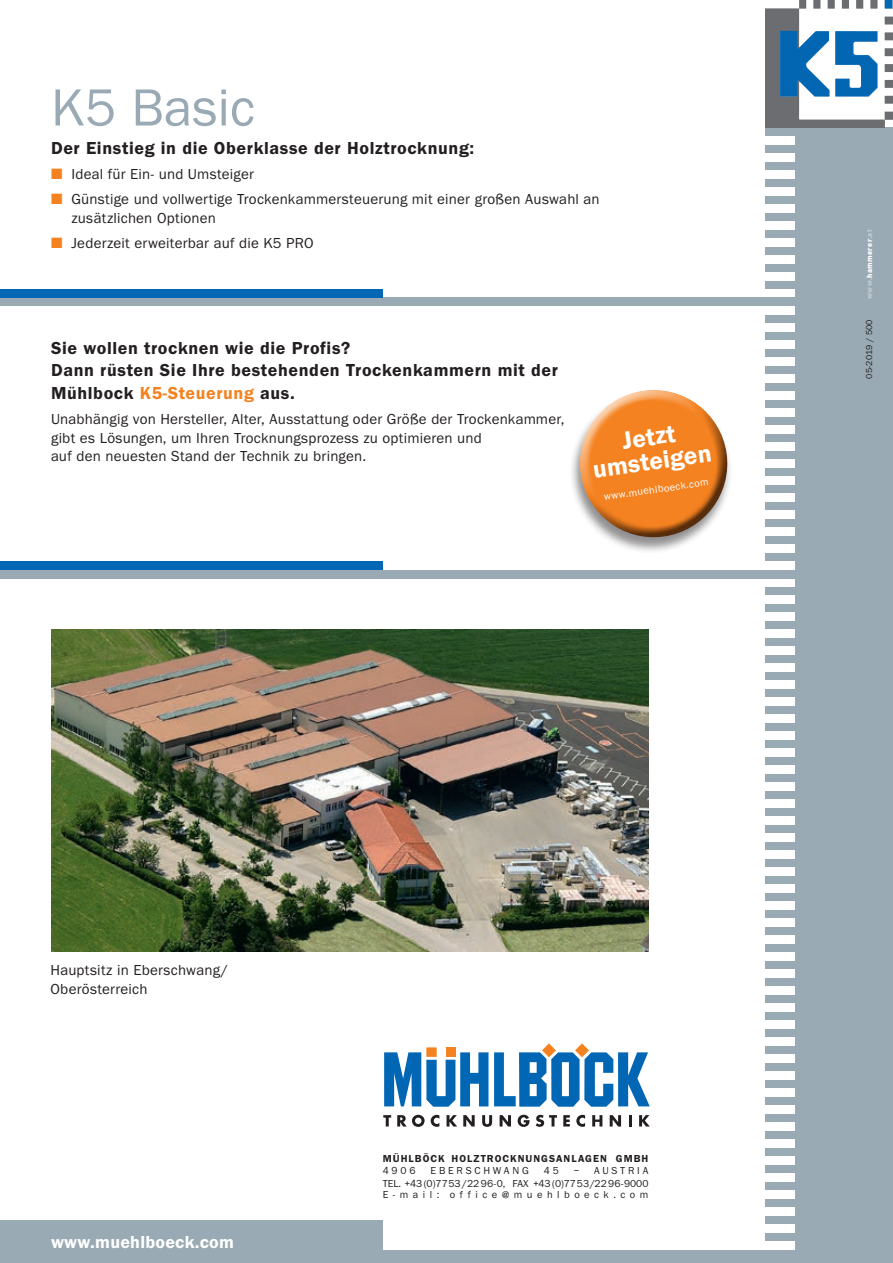
<style>
.page{position:relative;width:893px;height:1263px;background:#fff}
.page>*{position:absolute;margin:0;border:0;box-sizing:border-box;transform-origin:0 0}
.t1{font:54px "Franklin Gothic CEEF";color:#9aaab4}
.t2{font:600 25.5px/24.5px "Franklin Gothic CEEF";color:#fff;text-align:center}
.t3{font:600 18px/22.5px "Franklin Gothic CEEF";letter-spacing:.035em;color:#231f20}
.t4{font:600 18px "Franklin Gothic CEEF";letter-spacing:.015em;color:#fff}
.t5{font:15px/18.8px "Franklin Gothic CEEF";letter-spacing:.015em;color:#231f20}
.t6{font:10.5px/12.8px "Franklin Gothic CEEF";letter-spacing:-.005em;color:#231f20;text-align:right}
.t7{font:600 10.5px "Franklin Gothic CEEF";letter-spacing:.1em;color:#231f20}
.t8{font:10.5px "Franklin Gothic CEEF";letter-spacing:.43em;color:#231f20}
.t9{font:10.5px "Franklin Gothic CEEF";color:#fff}
.t10{font:10.5px "Franklin Gothic CEEF";letter-spacing:.265em;color:#231f20}
.t11{font:9px "Franklin Gothic CEEF";letter-spacing:.01em;color:#231f20}
.t12{font:900 7.5px "DIN";letter-spacing:.04em;color:#fff}
.s1{color:#f58220}
.s2{color:#bfcad0}
</style>
<div class="page">
<div style="left:765px;top:128px;width:128px;height:1135px;background:#9aaab4"></div>
<div style="left:765px;top:136px;width:30px;height:9px;background:#fff"></div>
<div style="left:765px;top:153px;width:30px;height:9px;background:#fff"></div>
<div style="left:765px;top:170px;width:30px;height:9px;background:#fff"></div>
<div style="left:765px;top:187px;width:30px;height:9px;background:#fff"></div>
<div style="left:765px;top:204px;width:30px;height:9px;background:#fff"></div>
<div style="left:765px;top:221px;width:30px;height:9px;background:#fff"></div>
<div style="left:765px;top:238px;width:30px;height:9px;background:#fff"></div>
<div style="left:765px;top:255px;width:30px;height:9px;background:#fff"></div>
<div style="left:765px;top:272px;width:30px;height:9px;background:#fff"></div>
<div style="left:765px;top:289px;width:30px;height:9px;background:#fff"></div>
<div style="left:765px;top:306px;width:30px;height:9px;background:#fff"></div>
<div style="left:765px;top:323px;width:30px;height:9px;background:#fff"></div>
<div style="left:765px;top:340px;width:30px;height:9px;background:#fff"></div>
<div style="left:765px;top:357px;width:30px;height:9px;background:#fff"></div>
<div style="left:765px;top:374px;width:30px;height:9px;background:#fff"></div>
<div style="left:765px;top:391px;width:30px;height:9px;background:#fff"></div>
<div style="left:765px;top:408px;width:30px;height:9px;background:#fff"></div>
<div style="left:765px;top:425px;width:30px;height:9px;background:#fff"></div>
<div style="left:765px;top:442px;width:30px;height:9px;background:#fff"></div>
<div style="left:765px;top:459px;width:30px;height:9px;background:#fff"></div>
<div style="left:765px;top:476px;width:30px;height:9px;background:#fff"></div>
<div style="left:765px;top:493px;width:30px;height:9px;background:#fff"></div>
<div style="left:765px;top:510px;width:30px;height:9px;background:#fff"></div>
<div style="left:765px;top:527px;width:30px;height:9px;background:#fff"></div>
<div style="left:765px;top:544px;width:30px;height:9px;background:#fff"></div>
<div style="left:765px;top:561px;width:30px;height:9px;background:#fff"></div>
<div style="left:765px;top:578px;width:30px;height:9px;background:#fff"></div>
<div style="left:765px;top:595px;width:30px;height:9px;background:#fff"></div>
<div style="left:765px;top:612px;width:30px;height:9px;background:#fff"></div>
<div style="left:765px;top:629px;width:30px;height:9px;background:#fff"></div>
<div style="left:765px;top:646px;width:30px;height:9px;background:#fff"></div>
<div style="left:765px;top:663px;width:30px;height:9px;background:#fff"></div>
<div style="left:765px;top:680px;width:30px;height:9px;background:#fff"></div>
<div style="left:765px;top:697px;width:30px;height:9px;background:#fff"></div>
<div style="left:765px;top:714px;width:30px;height:9px;background:#fff"></div>
<div style="left:765px;top:731px;width:30px;height:9px;background:#fff"></div>
<div style="left:765px;top:748px;width:30px;height:9px;background:#fff"></div>
<div style="left:765px;top:765px;width:30px;height:9px;background:#fff"></div>
<div style="left:765px;top:782px;width:30px;height:9px;background:#fff"></div>
<div style="left:765px;top:799px;width:30px;height:9px;background:#fff"></div>
<div style="left:765px;top:816px;width:30px;height:9px;background:#fff"></div>
<div style="left:765px;top:833px;width:30px;height:9px;background:#fff"></div>
<div style="left:765px;top:850px;width:30px;height:9px;background:#fff"></div>
<div style="left:765px;top:867px;width:30px;height:9px;background:#fff"></div>
<div style="left:765px;top:884px;width:30px;height:9px;background:#fff"></div>
<div style="left:765px;top:901px;width:30px;height:9px;background:#fff"></div>
<div style="left:765px;top:918px;width:30px;height:9px;background:#fff"></div>
<div style="left:765px;top:935px;width:30px;height:9px;background:#fff"></div>
<div style="left:765px;top:952px;width:30px;height:9px;background:#fff"></div>
<div style="left:765px;top:969px;width:30px;height:9px;background:#fff"></div>
<div style="left:765px;top:986px;width:30px;height:9px;background:#fff"></div>
<div style="left:765px;top:1003px;width:30px;height:9px;background:#fff"></div>
<div style="left:765px;top:1020px;width:30px;height:9px;background:#fff"></div>
<div style="left:765px;top:1037px;width:30px;height:9px;background:#fff"></div>
<div style="left:765px;top:1054px;width:30px;height:9px;background:#fff"></div>
<div style="left:765px;top:1071px;width:30px;height:9px;background:#fff"></div>
<div style="left:765px;top:1089px;width:30px;height:8px;background:#fff"></div>
<div style="left:765px;top:1106px;width:30px;height:8px;background:#fff"></div>
<div style="left:765px;top:1123px;width:30px;height:8px;background:#fff"></div>
<div style="left:765px;top:1140px;width:30px;height:8px;background:#fff"></div>
<div style="left:765px;top:1157px;width:30px;height:8px;background:#fff"></div>
<div style="left:765px;top:1174px;width:30px;height:8px;background:#fff"></div>
<div style="left:765px;top:1191px;width:30px;height:8px;background:#fff"></div>
<div style="left:765px;top:1208px;width:30px;height:8px;background:#fff"></div>
<div style="left:765px;top:1225px;width:30px;height:8px;background:#fff"></div>
<div style="left:765px;top:1242px;width:30px;height:8px;background:#fff"></div>
<div style="left:0;top:1220px;width:383px;height:34px;background:#9aaab4"></div>
<div style="left:0;top:1250px;width:893px;height:13px;background:#9aaab4"></div>
<div style="left:426px;top:1047px;width:11px;height:10px;background:#f58220"></div>
<div style="left:446px;top:1047px;width:9px;height:10px;background:#f58220"></div>
<svg style="left:384px;top:1052px;width:104px;height:55px"></svg>
<svg style="left:383px;top:1115px;width:8px;height:11px"></svg>
<svg style="left:397px;top:1115px;width:28px;height:12px"></svg>
<svg style="left:431px;top:1115px;width:8px;height:12px"></svg>
<svg style="left:446px;top:1115px;width:11px;height:11px"></svg>
<svg style="left:463px;top:1115px;width:12px;height:11px"></svg>
<svg style="left:482px;top:1115px;width:10px;height:12px"></svg>
<svg style="left:500px;top:1115px;width:11px;height:11px"></svg>
<svg style="left:518px;top:1115px;width:12px;height:12px"></svg>
<svg style="left:536px;top:1115px;width:21px;height:12px"></svg>
<svg style="left:563px;top:1115px;width:7px;height:11px"></svg>
<svg style="left:576px;top:1115px;width:9px;height:12px"></svg>
<svg style="left:592px;top:1115px;width:10px;height:11px"></svg>
<svg style="left:610px;top:1115px;width:11px;height:11px"></svg>
<svg style="left:629px;top:1115px;width:3px;height:11px"></svg>
<svg style="left:639px;top:1115px;width:11px;height:11px"></svg>
<svg style="left:494px;top:1043px;width:156px;height:64px"></svg>
<img style="left:51px;top:629px;width:597px;height:322px">
<svg style="left:765px;top:0;width:128px;height:128px"></svg>
<div style="left:0;top:570px;width:815px;height:8px;background:#9aaab4"></div>
<div style="left:0;top:561px;width:383px;height:9px;background:#0166b3"></div>
<div style="left:0;top:298px;width:815px;height:8px;background:#9aaab4"></div>
<div style="left:0;top:289px;width:383px;height:9px;background:#0166b3"></div>
<div style="left:569px;top:390px;width:164px;height:164px;background:#231f20;opacity:.5"></div>
<svg style="left:569px;top:390px;width:164px;height:158px"></svg>
<h1 class="t1" style="left:51px;top:78px;width:206px">K5 Basic</h1>
<p class="t3" style="left:51px;top:137px;width:425px">Der Einstieg in die Oberklasse der Holztrocknung:</p>
<p class="t5" style="left:51px;top:165px;width:204px"><span class="s1">■</span> Ideal für Ein- und Umsteiger</p>
<p class="t5" style="left:71px;top:190px;width:530px;text-indent:-20px"><span class="s1">■</span> Günstige und vollwertige Trockenkammersteuerung mit einer großen Auswahl an zusätzlichen Optionen</p>
<p class="t5" style="left:51px;top:234px;width:264px"><span class="s1">■</span> Jederzeit erweiterbar auf die K5 PRO</p>
<p class="t3" style="left:51px;top:337px;width:508px">Sie wollen trocknen wie die Profis?<br>Dann rüsten Sie Ihre bestehenden Trockenkammern mit der<br>Mühlbock <span class="s1">K5-Steuerung</span> aus.</p>
<p class="t5" style="left:51px;top:410px;width:515px">Unabhängig von Hersteller, Alter, Ausstattung oder Größe der Trockenkammer, gibt es Lösungen, um Ihren Trocknungsprozess zu optimieren und<br>auf den neuesten Stand der Technik zu bringen.</p>
<h2 class="t2" style="left:588px;top:433px;width:121px;rotate:-8deg">Jetzt umsteigen</h2>
<p class="t9" style="left:603px;top:491px;width:107px;rotate:-8deg">www.muehlboeck.com</p>
<p class="t12" style="left:864px;top:299px;width:71px;rotate:-90deg"><span class="s2">www.</span>hammerer<span class="s2">.at</span></p>
<p class="t11" style="left:864px;top:379px;width:61px;rotate:-90deg">05-2019 / 500</p>
<p class="t5" style="left:50px;top:961px;width:179px">Hauptsitz in Eberschwang/<br>Oberösterreich</p>
<p class="t4" style="left:51px;top:1231px;width:184px">www.muehlboeck.com</p>
<p class="t7" style="left:383px;top:1153px;width:267px">MÜHLBÖCK HOLZTROCKNUNGSANLAGEN GMBH</p>
<p class="t10" style="left:383px;top:1165px;width:34px">4906</p>
<p class="t10" style="left:430px;top:1165px;width:100px">EBERSCHWANG</p>
<p class="t10" style="left:544px;top:1165px;width:17px">4 5</p>
<p class="t6" style="left:383px;top:1165px;width:267px">– AUSTRIA<br>TEL. +43 (0)7753 /22 96-0, FAX +43 (0)7753/22 96-9000</p>
<p class="t8" style="left:383px;top:1189px;width:267px">E-mail: office@muehlboeck.com</p>
</div>
